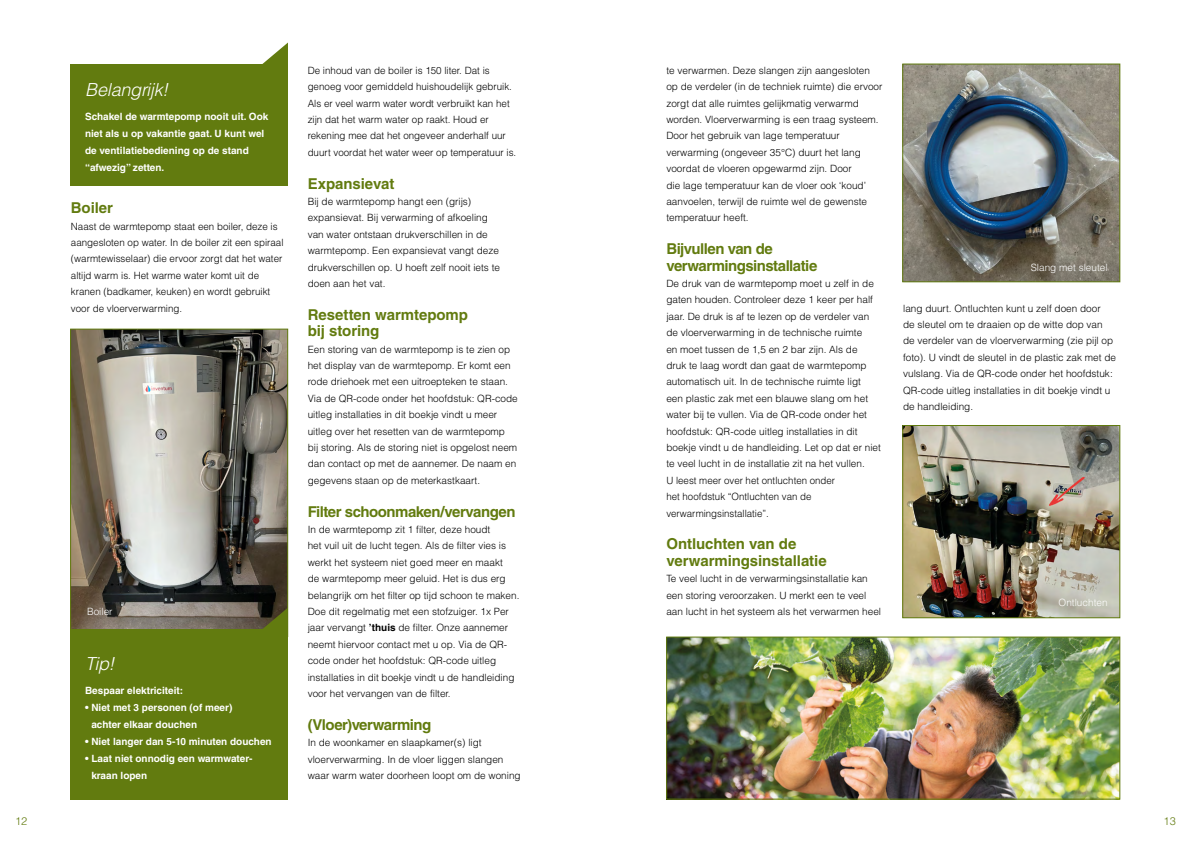
<style>
.page{position:relative;width:1191px;height:842px;background:#fff}
.page>*{position:absolute;margin:0;border:0;box-sizing:border-box;transform-origin:0 0}
.t1{font:italic 300 18px "Helvetica LT Std";letter-spacing:-.01em;color:#fff}
.t2{font:700 15px/16.4px "Helvetica LT Std";letter-spacing:-.015em;color:#627b0f}
.t3{font:700 15px/16.4px "Helvetica LT Std";letter-spacing:-.035em;color:#627b0f}
.t4{font:300 11px "Helvetica LT Std";color:#627b0f}
.t5{font:300 10px/16.4px "Helvetica LT Std";color:#000}
.t6{font:700 10px/17px "Helvetica LT Std";color:#fff}
.t7{font:300 10px "Helvetica LT Std";color:#fff}
.s1{font-weight:700}
</style>
<div class="page">
<img style="left:72px;top:331px;width:214px;height:298px">
<div style="left:70px;top:329px;width:218px;height:308px;border:1px solid #627b0f"></div>
<div style="left:70px;top:629px;width:218px;height:170px;background:#627b0f"></div>
<svg style="left:165px;top:608px;width:123px;height:21px;background:#726c57"></svg>
<div style="left:71px;top:64px;width:217px;height:121px;background:#627b0f"></div>
<svg style="left:262px;top:43px;width:26px;height:21px"></svg>
<img style="left:904px;top:66px;width:214px;height:214px">
<div style="left:902px;top:64px;width:218px;height:218px;border:1px solid #627b0f"></div>
<img style="left:904px;top:427px;width:214px;height:189px">
<div style="left:902px;top:425px;width:218px;height:193px;border:1px solid #627b0f"></div>
<img style="left:668px;top:639px;width:450px;height:158px">
<div style="left:666px;top:637px;width:454px;height:162px;border:1px solid #627b0f"></div>
<h1 class="t1" style="left:85px;top:78px;width:84px">Belangrijk!</h1>
<p class="t6" style="left:85px;top:107px;width:185px">Schakel de warmtepomp nooit uit. Ook niet als u op vakantie gaat. U kunt wel de ventilatiebediening op de stand “afwezig” zetten.</p>
<h2 class="t2" style="left:71px;top:199px;width:44px">Boiler</h2>
<p class="t5" style="left:71px;top:218px;width:214px">Naast de warmtepomp staat een boiler, deze is aangesloten op water. In de boiler zit een spiraal (warmtewisselaar) die ervoor zorgt dat het water altijd warm is. Het warme water komt uit de kranen (badkamer, keuken) en wordt gebruikt voor de vloerverwarming.</p>
<p class="t7" style="left:87px;top:605px;width:27px">Boiler</p>
<h1 class="t1" style="left:85px;top:652px;width:31px">Tip!</h1>
<p class="t6" style="left:85px;top:681px;width:100px">Bespaar elektriciteit:</p>
<p class="t6" style="left:91px;top:698px;width:142px;text-indent:-6px">• Niet met 3 personen (of meer) achter elkaar douchen</p>
<p class="t6" style="left:85px;top:732px;width:188px">• Niet langer dan 5-10 minuten douchen</p>
<p class="t6" style="left:91px;top:749px;width:162px;text-indent:-6px">• Laat niet onnodig een warmwater&shy;kraan lopen</p>
<p class="t5" style="left:308px;top:62px;width:210px">De inhoud van de boiler is 150 liter. Dat is genoeg voor gemiddeld huishoudelijk gebruik.<br>Als er veel warm water wordt verbruikt kan het zijn dat het warm water op raakt. Houd er rekening mee dat het ongeveer anderhalf uur duurt voordat het water weer op temperatuur is.</p>
<h2 class="t2" style="left:308px;top:175px;width:88px">Expansievat</h2>
<p class="t5" style="left:308px;top:193px;width:194px">Bij de warmtepomp hangt een (grijs) expansievat. Bij verwarming of afkoeling van water ontstaan drukverschillen in de warmtepomp. Een expansievat vangt deze drukverschillen op. U hoeft zelf nooit iets te doen aan het vat.</p>
<h2 class="t2" style="left:308px;top:306px;width:162px">Resetten warmtepomp bij storing</h2>
<p class="t5" style="left:308px;top:341px;width:212px">Een storing van de warmtepomp is te zien op het display van de warmtepomp. Er komt een rode driehoek met een uitroepteken te staan.<br>Via de QR-code onder het hoofdstuk: QR-code uitleg installaties in dit boekje vindt u meer uitleg over het resetten van de warmtepomp bij storing. Als de storing niet is opgelost neem dan contact op met de aannemer. De naam en gegevens staan op de meterkastkaart.</p>
<h2 class="t3" style="left:308px;top:503px;width:209px">Filter schoonmaken/vervangen</h2>
<p class="t5" style="left:308px;top:521px;width:213px">In de warmtepomp zit 1 filter, deze houdt<br>het vuil uit de lucht tegen. Als de filter vies is werkt het systeem niet goed meer en maakt<br>de warmtepomp meer geluid. Het is dus erg belangrijk om het filter op tijd schoon te maken.<br>Doe dit regelmatig met een stofzuiger. 1x Per jaar vervangt <span class="s1">’thuis</span> de filter. Onze aannemer neemt hiervoor contact met u op. Via de QR&shy;code onder het hoofdstuk: QR-code uitleg installaties in dit boekje vindt u de handleiding voor het vervangen van de filter.</p>
<h2 class="t3" style="left:308px;top:716px;width:125px">(Vloer)verwarming</h2>
<p class="t5" style="left:308px;top:734px;width:215px">In de woonkamer en slaapkamer(s) ligt vloerverwarming. In de vloer liggen slangen waar warm water doorheen loopt om de woning</p>
<p class="t5" style="left:666px;top:62px;width:217px">te verwarmen. Deze slangen zijn aangesloten op de verdeler (in de techniek ruimte) die ervoor zorgt dat alle ruimtes gelijkmatig verwarmd worden. Vloerverwarming is een traag systeem.<br>Door het gebruik van lage temperatuur verwarming (ongeveer 35°C) duurt het lang voordat de vloeren opgewarmd zijn. Door<br>die lage temperatuur kan de vloer ook ‘koud’ aanvoelen, terwijl de ruimte wel de gewenste temperatuur heeft.</p>
<h2 class="t3" style="left:666px;top:240px;width:152px">Bijvullen van de verwarmingsinstallatie</h2>
<p class="t5" style="left:666px;top:275px;width:216px">De druk van de warmtepomp moet u zelf in de gaten houden. Controleer deze 1 keer per half jaar. De druk is af te lezen op de verdeler van de vloerverwarming in de technische ruimte<br>en moet tussen de 1,5 en 2 bar zijn. Als de<br>druk te laag wordt dan gaat de warmtepomp automatisch uit. In de technische ruimte ligt<br>een plastic zak met een blauwe slang om het water bij te vullen. Via de QR-code onder het hoofdstuk: QR-code uitleg installaties in dit boekje vindt u de handleiding. Let op dat er niet te veel lucht in de installatie zit na het vullen.<br>U leest meer over het ontluchten onder<br>het hoofdstuk “Ontluchten van de verwarmingsinstallatie”.</p>
<h2 class="t2" style="left:666px;top:536px;width:162px">Ontluchten van de verwarmingsinstallatie</h2>
<p class="t5" style="left:666px;top:570px;width:216px">Te veel lucht in de verwarmingsinstallatie kan een storing veroorzaken. U merkt een te veel aan lucht in het systeem als het verwarmen heel</p>
<p class="t7" style="left:1030px;top:261px;width:78px">Slang met sleutel</p>
<p class="t5" style="left:903px;top:300px;width:214px">lang duurt. Ontluchten kunt u zelf doen door<br>de sleutel om te draaien op de witte dop van de verdeler van de vloerverwarming (zie pijl op foto). U vindt de sleutel in de plastic zak met de vulslang. Via de QR-code onder het hoofdstuk:<br>QR-code uitleg installaties in dit boekje vindt u de handleiding.</p>
<p class="t7" style="left:1058px;top:597px;width:50px">Ontluchten</p>
<p class="t4" style="left:15px;top:814px;width:14px">12</p>
<p class="t4" style="left:1163px;top:814px;width:14px">13</p>
</div>
